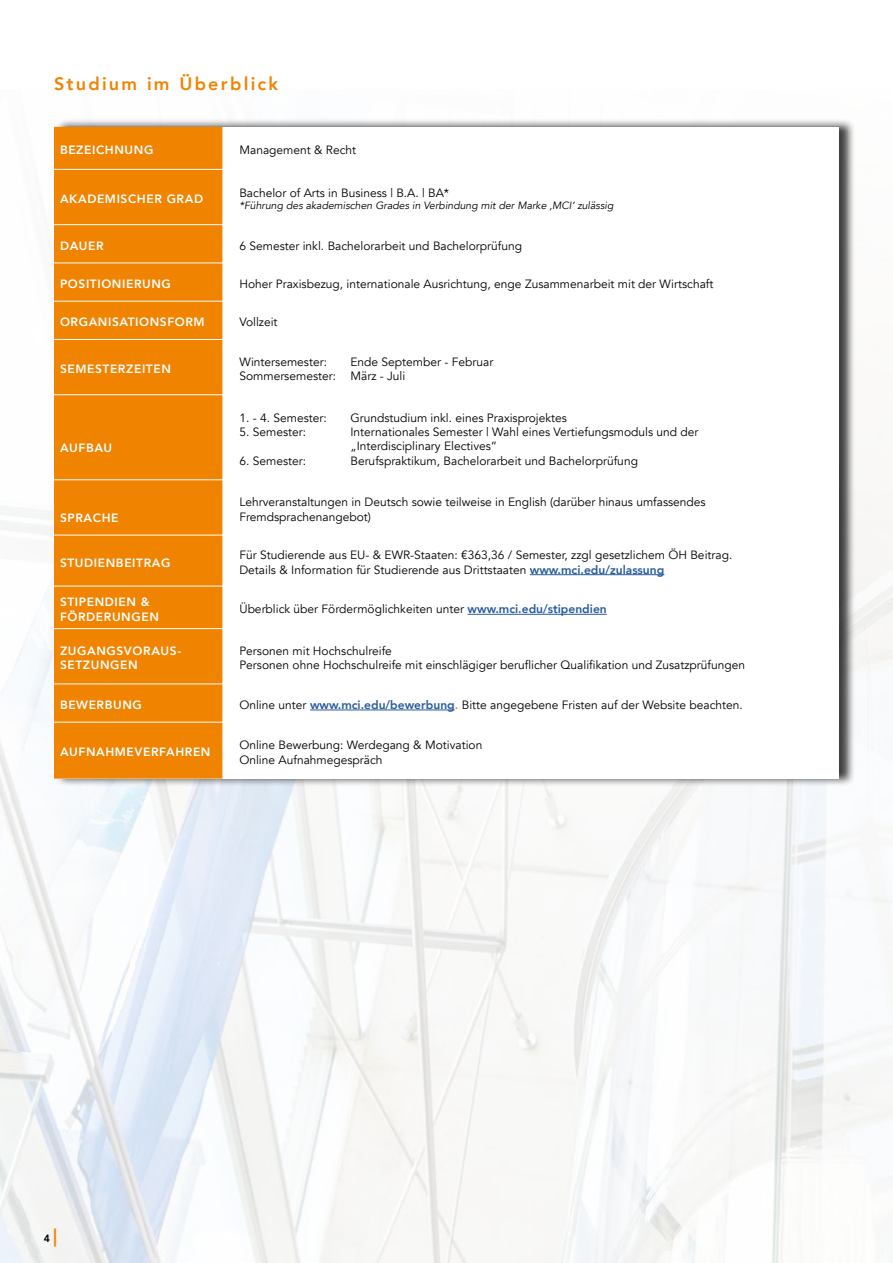
<style>
.page{position:relative;width:893px;height:1263px;background:#fff}
.page>*{position:absolute;margin:0;border:0;box-sizing:border-box;transform-origin:0 0}
.t1{font:800 18px "Avenir";letter-spacing:.125em;color:#f08300}
.t2{font:12px/14.4px "Avenir";color:#000}
.t3{font:800 12px/14.4px "Avenir";letter-spacing:.05em;color:#fff}
.t4{font:italic 10.5px "Avenir";color:#000}
.t5{font:800 10.5px "Avenir";color:#000}
.s1{font-weight:800;color:#275b9c}
.s2{font-weight:800;color:#f08300}
.s3{font-size:18px;color:#f08300}
</style>
<div class="page">
<img style="left:0;top:493px;width:893px;height:770px">
<div style="left:54px;top:119px;width:802px;height:668px;background:#000;opacity:.75"></div>
<div style="left:54px;top:127px;width:785px;height:652px;background:#fff"></div>
<div style="left:54px;top:127px;width:168px;height:652px;background:#f08300"></div>
<hr style="left:54px;top:169px;width:168px;height:1px;background:#fff">
<hr style="left:54px;top:263px;width:168px;height:1px;background:#fff">
<hr style="left:54px;top:301px;width:168px;height:1px;background:#fff">
<hr style="left:54px;top:339px;width:168px;height:1px;background:#fff">
<hr style="left:54px;top:224px;width:168px;height:1px;background:#fff">
<hr style="left:54px;top:394px;width:168px;height:1px;background:#fff">
<hr style="left:54px;top:479px;width:168px;height:1px;background:#fff">
<hr style="left:54px;top:535px;width:168px;height:1px;background:#fff">
<hr style="left:54px;top:586px;width:168px;height:1px;background:#fff">
<hr style="left:54px;top:628px;width:168px;height:1px;background:#fff">
<hr style="left:54px;top:683px;width:168px;height:1px;background:#fff">
<hr style="left:54px;top:722px;width:168px;height:1px;background:#fff">
<hr style="left:530px;top:574px;width:134px;height:1px;background:#275b9c">
<hr style="left:468px;top:614px;width:139px;height:1px;background:#275b9c">
<hr style="left:310px;top:710px;width:145px;height:1px;background:#275b9c">
<h1 class="t1" style="left:54px;top:70px;width:226px">Studium im Überblick</h1>
<p class="t3" style="left:60px;top:143px;width:95px">BEZEICHNUNG</p>
<p class="t2" style="left:239px;top:143px;width:118px">Management &amp; Recht</p>
<p class="t3" style="left:60px;top:192px;width:145px">AKADEMISCHER GRAD</p>
<p class="t2" style="left:239px;top:186px;width:211px">Bachelor of Arts in Business | B.A. | BA*</p>
<p class="t4" style="left:239px;top:199px;width:376px">*Führung des akademischen Grades in Verbindung mit der Marke ‚MCI‘ zulässig</p>
<p class="t3" style="left:60px;top:238px;width:45px">DAUER</p>
<p class="t2" style="left:239px;top:239px;width:284px">6 Semester inkl. Bachelorarbeit und Bachelorprüfung</p>
<p class="t3" style="left:60px;top:277px;width:112px">POSITIONIERUNG</p>
<p class="t2" style="left:239px;top:277px;width:475px">Hoher Praxisbezug, internationale Ausrichtung, enge Zusammenarbeit mit der Wirtschaft</p>
<p class="t3" style="left:60px;top:315px;width:146px">ORGANISATIONSFORM</p>
<p class="t2" style="left:239px;top:315px;width:40px">Vollzeit</p>
<p class="t3" style="left:60px;top:362px;width:112px">SEMESTERZEITEN</p>
<p class="t2" style="left:239px;top:355px;width:255px;text-indent:111px">Ende September - Februar<br>Sommersemester: März - Juli</p>
<p class="t2" style="left:239px;top:355px;width:89px">Wintersemester:</p>
<p class="t3" style="left:60px;top:441px;width:54px">AUFBAU</p>
<p class="t3" style="left:60px;top:511px;width:60px">SPRACHE</p>
<p class="t2" style="left:239px;top:411px;width:89px">1. - 4. Semester:</p>
<p class="t2" style="left:350px;top:411px;width:218px">Grundstudium inkl. eines Praxisprojektes</p>
<p class="t2" style="left:239px;top:425px;width:68px">5. Semester:</p>
<p class="t2" style="left:350px;top:425px;width:350px">Internationales Semester | Wahl eines Vertiefungsmoduls und der „Interdisciplinary Electives“</p>
<p class="t2" style="left:239px;top:454px;width:68px">6. Semester:</p>
<p class="t2" style="left:350px;top:454px;width:289px">Berufspraktikum, Bachelorarbeit und Bachelorprüfung</p>
<p class="t2" style="left:239px;top:495px;width:468px">Lehrveranstaltungen in Deutsch sowie teilweise in English (darüber hinaus umfassendes<br>Fremdsprachenangebot)</p>
<p class="t3" style="left:60px;top:555px;width:112px">STUDIENBEITRAG</p>
<p class="t2" style="left:239px;top:548px;width:494px">Für Studierende aus EU- &amp; EWR-Staaten: €363,36 / Semester, zzgl gesetzlichem ÖH Beitrag.<br>Details &amp; Information für Studierende aus Drittstaaten <span class="s1">www.mci.edu/zulassung</span></p>
<p class="t3" style="left:60px;top:595px;width:100px">STIPENDIEN &amp;<br>FÖRDERUNGEN</p>
<p class="t2" style="left:239px;top:602px;width:369px">Überblick über Fördermöglichkeiten unter <span class="s1">www.mci.edu/stipendien</span></p>
<p class="t3" style="left:60px;top:644px;width:122px">ZUGANGSVORAUS-<br>SETZUNGEN</p>
<p class="t2" style="left:239px;top:644px;width:507px">Personen mit Hochschulreife<br>Personen ohne Hochschulreife mit einschlägiger beruflicher Qualifikation und Zusatzprüfungen</p>
<p class="t3" style="left:60px;top:698px;width:83px">BEWERBUNG</p>
<p class="t2" style="left:239px;top:698px;width:505px">Online unter <span class="s1">www.mci.edu/bewerbung</span><span class="s2">.</span> Bitte angegebene Fristen auf der Website beachten.</p>
<p class="t3" style="left:60px;top:745px;width:152px">AUFNAHMEVERFAHREN</p>
<p class="t2" style="left:239px;top:738px;width:244px">Online Bewerbung: Werdegang &amp; Motivation<br>Online Aufnahmegespräch</p>
<p class="t5" style="left:44px;top:1230px;width:15px">4 <span class="s3">|</span></p>
</div>
